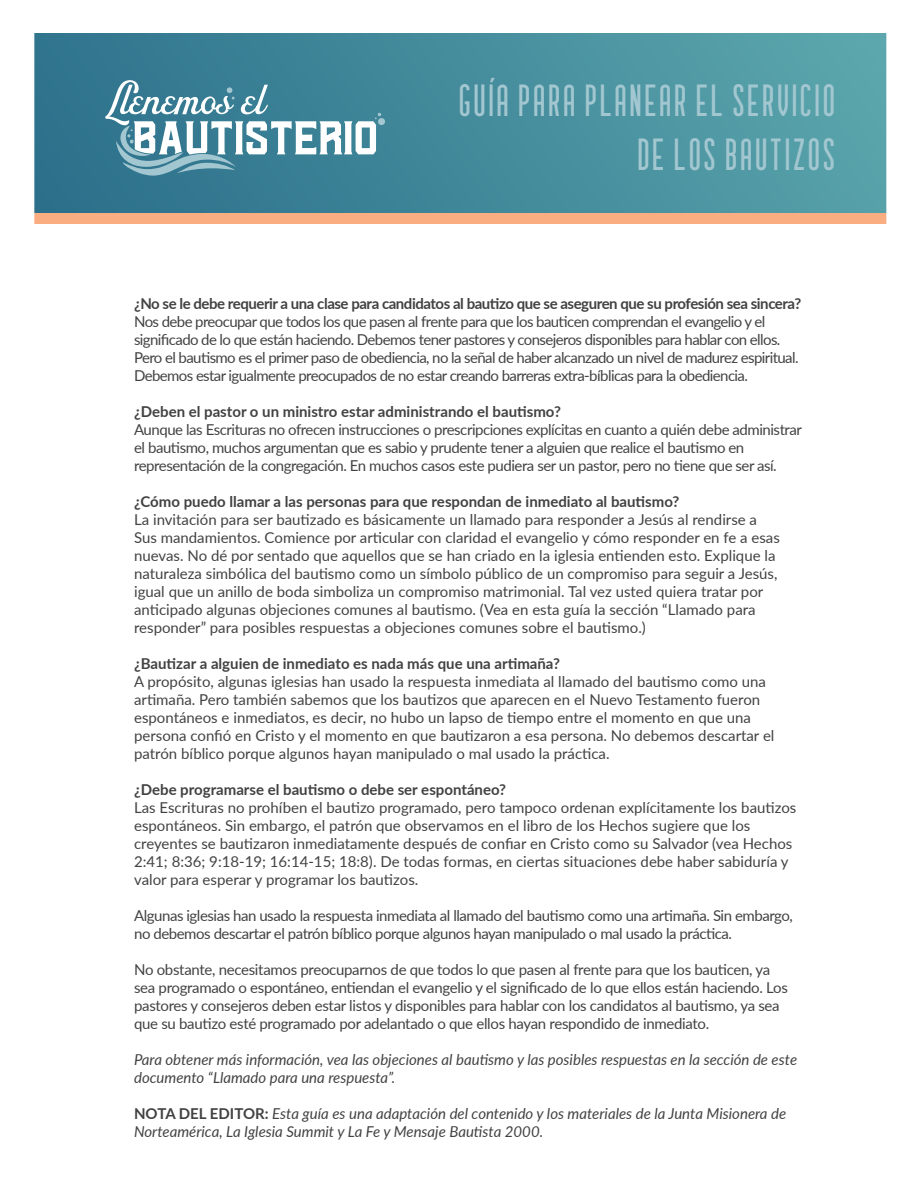
<style>
.page{position:relative;width:918px;height:1188px;background:#fff}
.page>*{position:absolute;margin:0;border:0;box-sizing:border-box;transform-origin:0 0}
.t1{font:45px/54px "Bouchers Stand";color:#a2c7d0;text-align:right}
.t2{font:15px/18px "Lato";letter-spacing:-.01em;color:#424242}
.t3{font:15px/18px "Lato";letter-spacing:-.03em;color:#424242}
.t4{font:15px/18px "Lato";letter-spacing:-.04em;color:#424242}
.t5{font:italic 15px/18px "Lato";color:#424242}
.t6{font:700 15px "Lato";color:#424242}
.t7{font:700 15px "Lato";letter-spacing:-.03em;color:#424242}
.s1{font-weight:700;font-style:normal}
</style>
<div class="page">
<svg style="left:34px;top:33px;width:853px;height:191px;background:#528f9b"></svg>
<svg style="left:105px;top:79px;width:280px;height:97px"></svg>
<h1 class="t1" style="left:459px;top:74px;width:380px">GUÍA PARA PLANEAR EL SERVICIO<br>DE LOS BAUTIZOS</h1>
<p class="t7" style="left:134px;top:293px;width:669px">¿No se le debe requerir a una clase para candidatos al bautizo que se aseguren que su profesión sea sincera?</p>
<p class="t4" style="left:134px;top:312px;width:666px">Nos debe preocupar que todos los que pasen al frente para que los bauticen comprendan el evangelio y el significado de lo que están haciendo. Debemos tener pastores y consejeros disponibles para hablar con ellos.<br>Pero el bautismo es el primer paso de obediencia, no la señal de haber alcanzado un nivel de madurez espiritual.<br>Debemos estar igualmente preocupados de no estar creando barreras extra-bíblicas para la obediencia.</p>
<p class="t6" style="left:134px;top:401px;width:428px">¿Deben el pastor o un ministro estar administrando el bautismo?</p>
<p class="t3" style="left:134px;top:420px;width:669px">Aunque las Escrituras no ofrecen instrucciones o prescripciones explícitas en cuanto a quién debe administrar el bautismo, muchos argumentan que es sabio y prudente tener a alguien que realice el bautismo en representación de la congregación. En muchos casos este pudiera ser un pastor, pero no tiene que ser así.</p>
<p class="t6" style="left:134px;top:491px;width:547px">¿Cómo puedo llamar a las personas para que respondan de inmediato al bautismo?</p>
<p class="t2" style="left:134px;top:510px;width:647px">La invitación para ser bautizado es básicamente un llamado para responder a Jesús al rendirse a Sus mandamientos. Comience por articular con claridad el evangelio y cómo responder en fe a esas nuevas. No dé por sentado que aquellos que se han criado en la iglesia entienden esto. Explique la naturaleza simbólica del bautismo como un símbolo público de un compromiso para seguir a Jesús, igual que un anillo de boda simboliza un compromiso matrimonial. Tal vez usted quiera tratar por anticipado algunas objeciones comunes al bautismo. (Vea en esta guía la sección “Llamado para responder” para posibles respuestas a objeciones comunes sobre el bautismo.)</p>
<p class="t6" style="left:134px;top:653px;width:428px">¿Bautizar a alguien de inmediato es nada más que una artimaña?</p>
<p class="t2" style="left:134px;top:672px;width:642px">A propósito, algunas iglesias han usado la respuesta inmediata al llamado del bautismo como una artimaña. Pero también sabemos que los bautizos que aparecen en el Nuevo Testamento fueron espontáneos e inmediatos, es decir, no hubo un lapso de tiempo entre el momento en que una persona confió en Cristo y el momento en que bautizaron a esa persona. No debemos descartar el patrón bíblico porque algunos hayan manipulado o mal usado la práctica.</p>
<p class="t6" style="left:134px;top:779px;width:374px">¿Debe programarse el bautismo o debe ser espontáneo?</p>
<p class="t2" style="left:134px;top:798px;width:664px">Las Escrituras no prohíben el bautizo programado, pero tampoco ordenan explícitamente los bautizos espontáneos. Sin embargo, el patrón que observamos en el libro de los Hechos sugiere que los creyentes se bautizaron inmediatamente después de confiar en Cristo como su Salvador (vea Hechos 2:41; 8:36; 9:18-19; 16:14-15; 18:8). De todas formas, en ciertas situaciones debe haber sabiduría y valor para esperar y programar los bautizos.</p>
<p class="t3" style="left:134px;top:906px;width:660px">Algunas iglesias han usado la respuesta inmediata al llamado del bautismo como una artimaña. Sin embargo, no debemos descartar el patrón bíblico porque algunos hayan manipulado o mal usado la práctica.</p>
<p class="t2" style="left:134px;top:960px;width:655px">No obstante, necesitamos preocuparnos de que todos lo que pasen al frente para que los bauticen, ya sea programado o espontáneo, entiendan el evangelio y el significado de lo que ellos están haciendo. Los pastores y consejeros deben estar listos y disponibles para hablar con los candidatos al bautismo, ya sea que su bautizo esté programado por adelantado o que ellos hayan respondido de inmediato.</p>
<p class="t5" style="left:134px;top:1050px;width:665px">Para obtener más información, vea las objeciones al bautismo y las posibles respuestas en la sección de este documento “Llamado para una respuesta”.</p>
<p class="t5" style="left:134px;top:1104px;width:654px"><span class="s1">NOTA DEL EDITOR:</span> Esta guía es una adaptación del contenido y los materiales de la Junta Misionera de<br>Norteamérica, La Iglesia Summit y La Fe y Mensaje Bautista 2000.</p>
</div>
